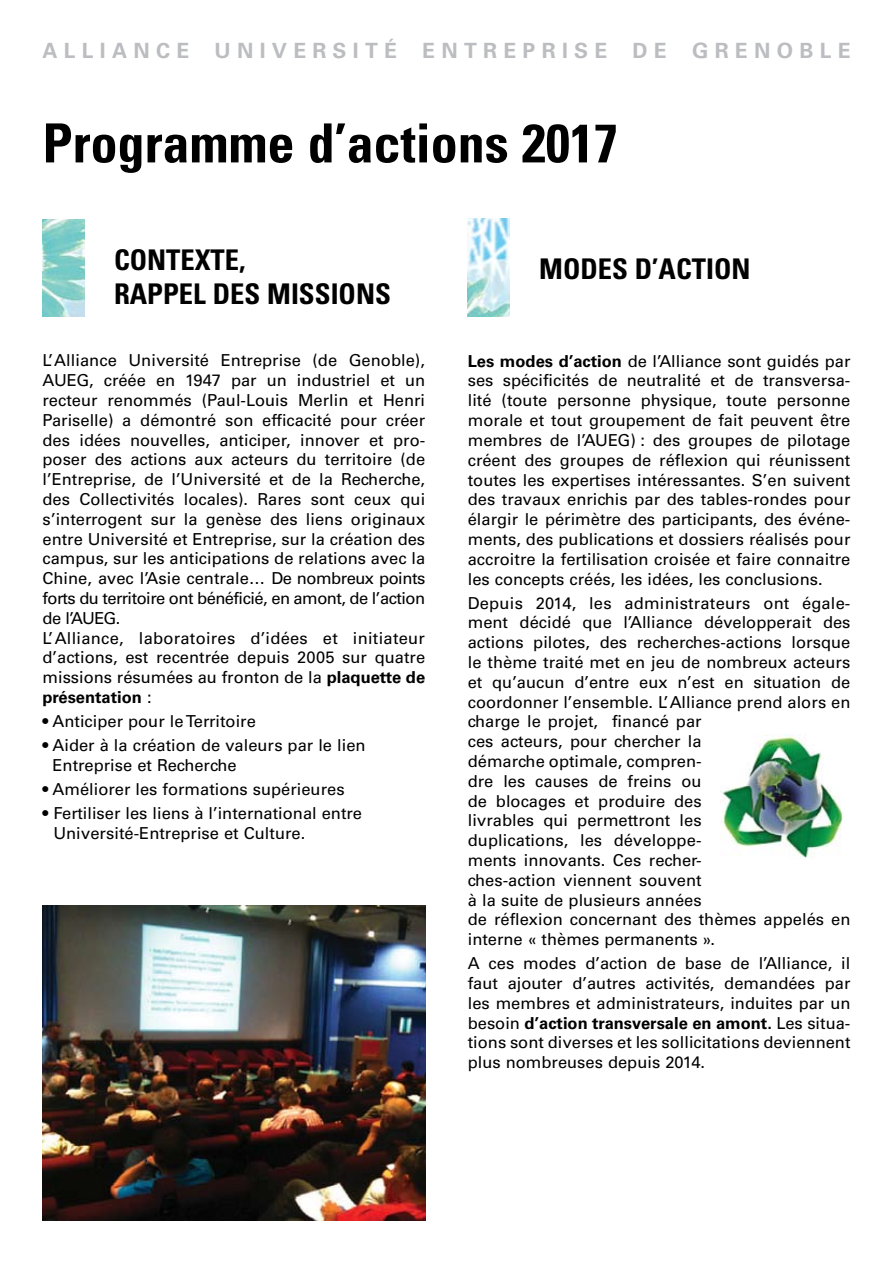
<style>
.page{position:relative;width:893px;height:1263px;background:#fff}
.page>*{position:absolute;margin:0;border:0;box-sizing:border-box;transform-origin:0 0}
.t1{font:700 condensed 54px "Univers LT Std";color:#000}
.t2{font:700 condensed 28.5px/34.2px "Univers LT Std";color:#000}
.t3{font:700 21px "Univers LT Std";letter-spacing:.3em;color:#bcbdc0}
.t4{font:16.5px/19.8px "Univers LT Std";color:#000}
.s1{font-weight:700}
</style>
<div class="page">
<img style="left:43px;top:219px;width:41px;height:97px">
<img style="left:468px;top:219px;width:41px;height:97px">
<img style="left:721px;top:734px;width:122px;height:124px">
<img style="left:43px;top:905px;width:382px;height:315px">
<p class="t3" style="left:43px;top:38px;width:809px">ALLIANCE UNIVERSITÉ ENTREPRISE DE GRENOBLE</p>
<h1 class="t1" style="left:43px;top:110px;width:577px">Programme d’actions 2017</h1>
<h2 class="t2" style="left:114px;top:242px;width:278px">CONTEXTE,<br>RAPPEL DES MISSIONS</h2>
<p class="t4" style="left:43px;top:351px;width:384px">L’ Alliance Université Entreprise (de Genoble), AUEG, créée en 1947 par un industriel et un recteur renommés (Paul-Louis Merlin et Henri Pariselle) a démontré son efficacité pour créer des idées nouvelles, anticiper, innover et pro&shy;poser des actions aux acteurs du territoire (de l’Entreprise, de l’Université et de la Recherche, des Collectivités locales). Rares sont ceux qui s’interrogent sur la genèse des liens originaux entre Université et Entreprise, sur la création des campus, sur les anticipations de relations avec la Chine, avec l’Asie centrale… De nombreux points forts du territoire ont bénéficié, en amont, de l’action de l’AUEG.<br>L’ Alliance, laboratoires d’idées et initiateur d’actions, est recentrée depuis 2005 sur quatre missions résumées au fronton de la <span class="s1">plaquette de présentation</span> :</p>
<p class="t4" style="left:43px;top:711px;width:215px">• Anticiper pour le Territoire</p>
<p class="t4" style="left:53px;top:735px;width:315px;text-indent:-10px">• Aider à la création de valeurs par le lien<br>Entreprise et Recherche</p>
<p class="t4" style="left:43px;top:779px;width:304px">• Améliorer les formations supérieures</p>
<p class="t4" style="left:53px;top:803px;width:310px;text-indent:-11px">• Fertiliser les liens à l’international entre<br>Université-Entreprise et Culture.</p>
<h2 class="t2" style="left:539px;top:251px;width:213px">MODES D’ACTION</h2>
<p class="t4" style="left:468px;top:351px;width:384px;text-align:justify"><span class="s1">Les modes d’action</span> de l’Alliance sont guidés par ses spécificités de neutralité et de transversa&shy;lité (toute personne physique, toute personne morale et tout groupement de fait peuvent être membres de l’AUEG) : des groupes de pilotage créent des groupes de réflexion qui réunissent toutes les expertises intéressantes. S’en suivent des travaux enrichis par des tables-rondes pour élargir le périmètre des participants, des événe&shy;ments, des publications et dossiers réalisés pour accroitre la fertilisation croisée et faire connaitre les concepts créés, les idées, les conclusions.</p>
<p class="t4" style="left:468px;top:593px;width:384px">Depuis 2014, les administrateurs ont égale&shy;ment décidé que l’Alliance développerait des actions pilotes, des recherches-actions lorsque le thème traité met en jeu de nombreux acteurs et qu’aucun d’entre eux n’est en situation de coordonner l’ensemble. L’ Alliance prend alors en charge le projet, financé par<br>ces acteurs, pour chercher la<br>démarche optimale, compren-<br>dre les causes de freins ou<br>de blocages et produire des<br>livrables qui permettront les<br>duplications, les développe-<br>ments innovants. Ces recher-<br>ches-action viennent souvent<br>à la suite de plusieurs années<br>de réflexion concernant des thèmes appelés en interne « thèmes permanents ».</p>
<p class="t4" style="left:468px;top:953px;width:384px;text-align:justify">A ces modes d’action de base de l’Alliance, il faut ajouter d’autres activités, demandées par les membres et administrateurs, induites par un besoin <span class="s1">d’action transversale en amont.</span> Les situa&shy;tions sont diverses et les sollicitations deviennent plus nombreuses depuis 2014.</p>
</div>
